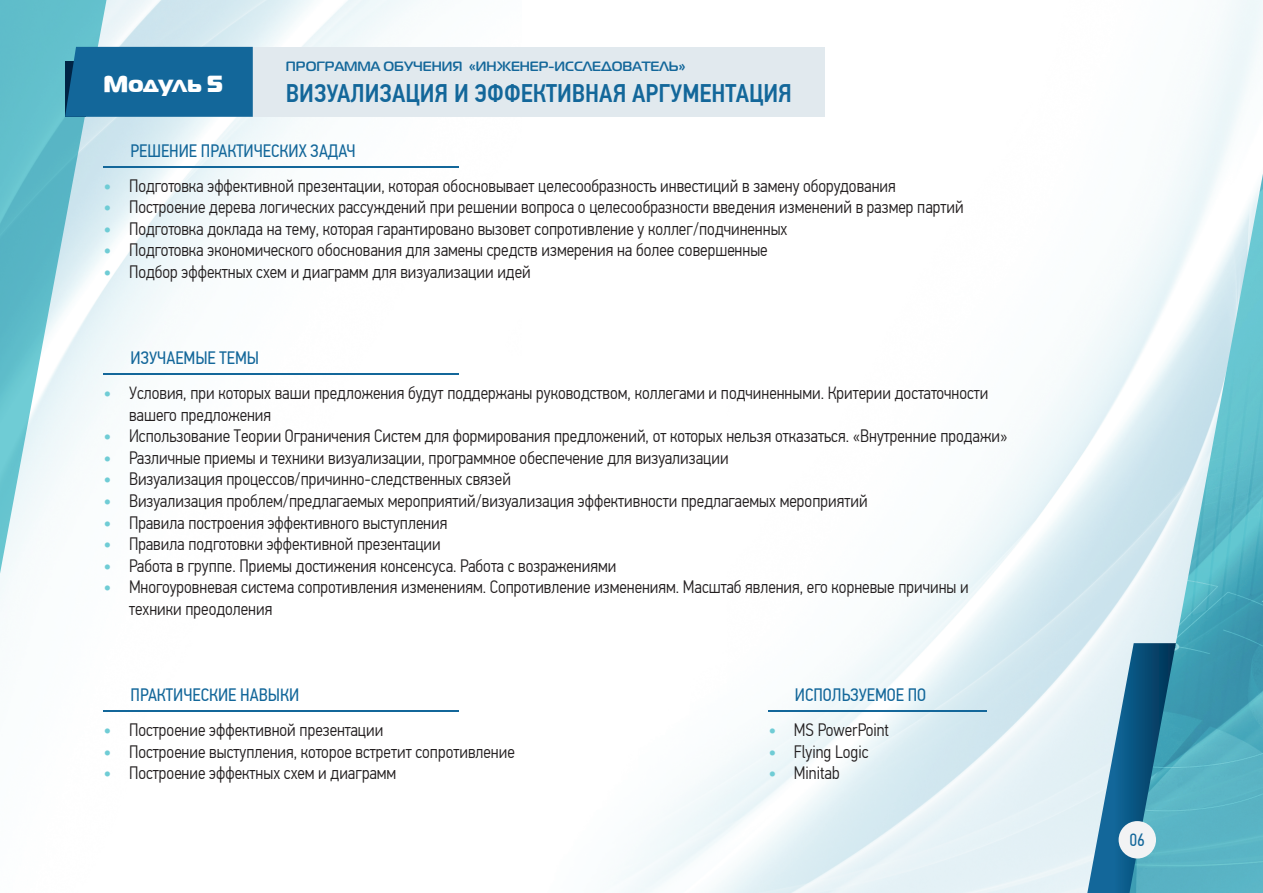
<style>
.page{position:relative;width:1263px;height:893px;background:#fff}
.page>*{position:absolute;margin:0;border:0;box-sizing:border-box;transform-origin:0 0}
.t1{font:500 25.5px "PF Din Text Cond Pro";color:#13679a}
.t2{font:23.25px "ft 40";color:#fff}
.t3{font:300 18px/21.6px "PF Din Text Cond Pro";color:#231f20}
.t4{font:18px "PF Din Text Cond Pro";color:#13679a}
.t5{font:17.85px "PF Din Text Cond Pro";color:#13679a}
.t6{font:700 13.5px "Magistral";color:#13679a}
.s1{font-weight:500;color:#6fccd5}
</style>
<div class="page">
<img style="left:561px;top:0;width:702px;height:893px">
<svg style="left:0;top:0;width:106px;height:592px"></svg>
<svg style="left:1087px;top:643px;width:42px;height:250px"></svg>
<img style="left:1129px;top:174px;width:134px;height:719px">
<div style="left:253px;top:47px;width:572px;height:70px;background:#e1e9ee"></div>
<div style="left:65px;top:47px;width:188px;height:70px;background:#13679a"></div>
<hr style="left:103px;top:373px;width:356px;height:2px;background:#13679a">
<div style="left:1118px;top:821px;width:38px;height:37px;background:#f2f3f4;border-radius:50%"></div>
<hr style="left:103px;top:710px;width:356px;height:2px;background:#13679a">
<hr style="left:768px;top:710px;width:219px;height:2px;background:#13679a">
<hr style="left:103px;top:166px;width:356px;height:2px;background:#13679a">
<p class="t2" style="left:103px;top:69px;width:121px">Модуль 5</p>
<p class="t6" style="left:286px;top:57px;width:401px">ПРОГРАММА ОБУЧЕНИЯ «ИНЖЕНЕР-ИССЛЕДОВАТЕЛЬ»</p>
<h1 class="t1" style="left:286px;top:78px;width:507px">ВИЗУАЛИЗАЦИЯ И ЭФФЕКТИВНАЯ АРГУМЕНТАЦИЯ</h1>
<p class="t4" style="left:131px;top:140px;width:227px">РЕШЕНИЕ ПРАКТИЧЕСКИХ ЗАДАЧ</p>
<p class="t3" style="left:103px;top:175px;width:794px"><span class="s1">•</span> Подготовка эффективной презентации, которая обосновывает целесообразность инвестиций в замену оборудования</p>
<p class="t3" style="left:103px;top:196px;width:862px"><span class="s1">•</span> Построение дерева логических рассуждений при решении вопроса о целесообразности введения изменений в размер партий</p>
<p class="t3" style="left:103px;top:218px;width:685px"><span class="s1">•</span> Подготовка доклада на тему, которая гарантировано вызовет сопротивление у коллег/подчиненных</p>
<p class="t3" style="left:103px;top:239px;width:666px"><span class="s1">•</span> Подготовка экономического обоснования для замены средств измерения на более совершенные</p>
<p class="t3" style="left:103px;top:261px;width:429px"><span class="s1">•</span> Подбор эффектных схем и диаграмм для визуализации идей</p>
<p class="t4" style="left:131px;top:347px;width:130px">ИЗУЧАЕМЫЕ ТЕМЫ</p>
<p class="t3" style="left:129px;top:382px;width:861px;text-indent:-26px"><span class="s1">•</span> Условия, при которых ваши предложения будут поддержаны руководством, коллегами и подчиненными. Критерии достаточности вашего предложения</p>
<p class="t3" style="left:103px;top:425px;width:905px"><span class="s1">•</span> Использование Теории Ограничения Систем для формирования предложений, от которых нельзя отказаться. «Внутренние продажи»</p>
<p class="t3" style="left:103px;top:447px;width:627px"><span class="s1">•</span> Различные приемы и техники визуализации, программное обеспечение для визуализации</p>
<p class="t3" style="left:103px;top:468px;width:409px"><span class="s1">•</span> Визуализация процессов/причинно-следственных связей</p>
<p class="t3" style="left:103px;top:490px;width:766px"><span class="s1">•</span> Визуализация проблем/предлагаемых мероприятий/визуализация эффективности предлагаемых мероприятий</p>
<p class="t3" style="left:103px;top:512px;width:345px"><span class="s1">•</span> Правила построения эффективного выступления</p>
<p class="t3" style="left:103px;top:533px;width:339px"><span class="s1">•</span> Правила подготовки эффективной презентации</p>
<p class="t3" style="left:103px;top:555px;width:514px"><span class="s1">•</span> Работа в группе. Приемы достижения консенсуса. Работа с возражениями</p>
<p class="t3" style="left:129px;top:576px;width:841px;text-indent:-26px"><span class="s1">•</span> Многоуровневая система сопротивления изменениям. Сопротивление изменениям. Масштаб явления, его корневые причины и техники преодоления</p>
<p class="t4" style="left:131px;top:684px;width:170px">ПРАКТИЧЕСКИЕ НАВЫКИ</p>
<p class="t3" style="left:103px;top:719px;width:281px"><span class="s1">•</span> Построение эффективной презентации</p>
<p class="t3" style="left:103px;top:741px;width:413px"><span class="s1">•</span> Построение выступления, которое встретит сопротивление</p>
<p class="t3" style="left:103px;top:762px;width:294px"><span class="s1">•</span> Построение эффектных схем и диаграмм</p>
<p class="t4" style="left:795px;top:684px;width:133px">ИСПОЛЬЗУЕМОЕ ПО</p>
<p class="t3" style="left:768px;top:719px;width:122px"><span class="s1">•</span> MS PowerPoint</p>
<p class="t3" style="left:768px;top:741px;width:102px"><span class="s1">•</span> Flying Logic</p>
<p class="t3" style="left:768px;top:762px;width:73px"><span class="s1">•</span> Minitab</p>
<p class="t5" style="left:1129px;top:829px;width:17px">06</p>
</div>
